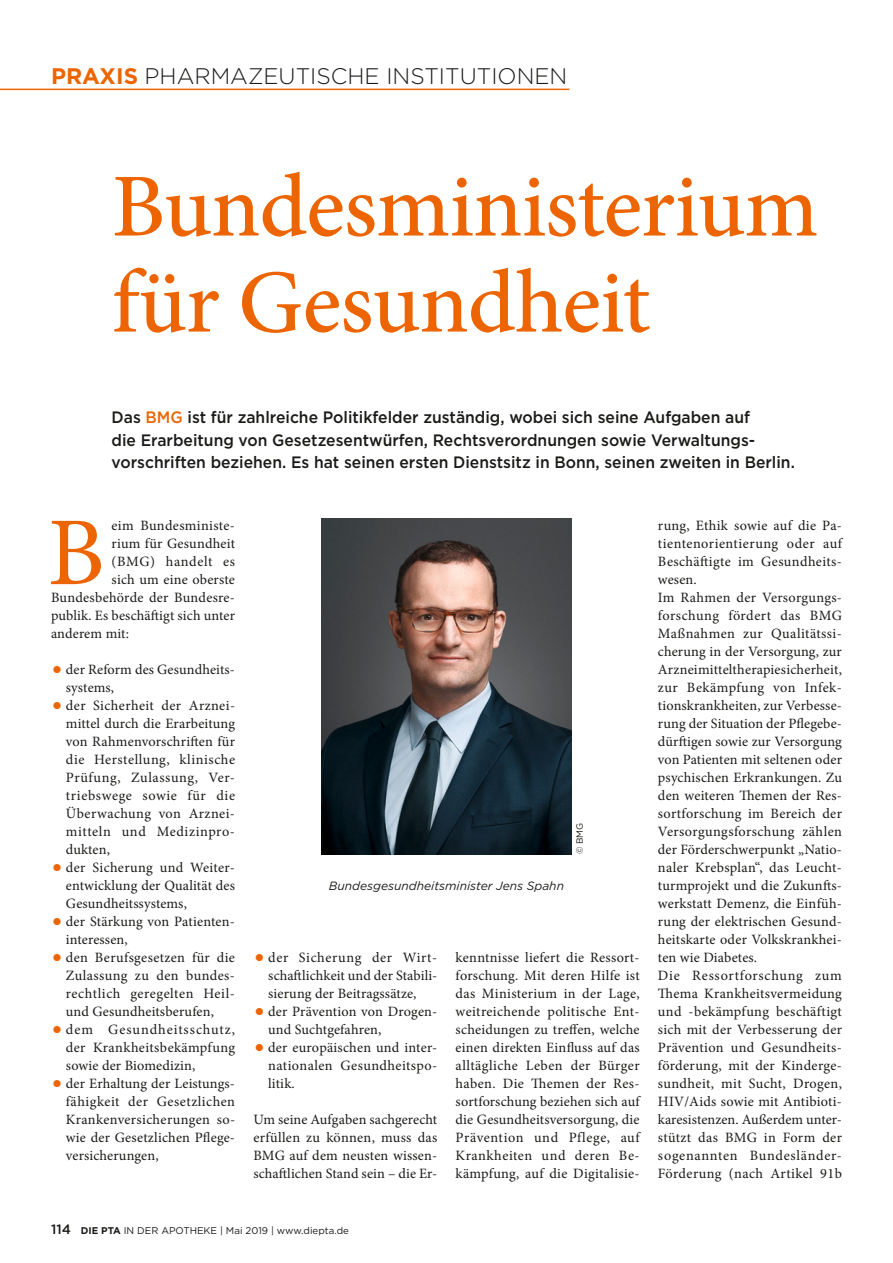
<style>
.page{position:relative;width:893px;height:1263px;background:#fff}
.page>*{position:absolute;margin:0;border:0;box-sizing:border-box;transform-origin:0 0}
.Intitial{font:97.35px "Minion Pro";color:#ec6502}
.t1{font:500 90px/96px "Minion Pro";letter-spacing:-.01em;color:#ec6502}
.Rubrik_Thema{font:300 22.5px "Gotham";color:#1a1a18}
.Vorspann{font:500 16.5px/22.5px "Gotham";color:#1a1a18;scale:.95 1}
.Grundtext{font:14.25px/18px "Minion Pro";letter-spacing:.015em;color:#1a1a18;text-align:justify}
.Intitial-2{font:14.25px "Minion Pro";letter-spacing:.015em;color:#1a1a18}
.Intitial-3{font:14.25px "Minion Pro";letter-spacing:.04em;color:#1a1a18}
.BU{font:italic 12px "Gotham";color:#1a1a18}
.t2{font:9.75px "Gotham";color:#1a1a18}
.Bildquelle{font:9px "Gotham";color:#1a1a18}
.s1{font-weight:700;color:#ec6502}
.s2{color:#ec6502}
.s3{font-family:"Gotham";font-weight:700;font-size:24px;color:#ec6502}
.s4{font-weight:500;font-size:13.5px}
.s5{font-weight:700}
</style>
<div class="page">
<hr style="left:0;top:89px;width:569px;height:1px;background:#ec6502">
<img style="left:322px;top:518px;width:249px;height:336px">
<p class="Rubrik_Thema" style="left:51px;top:62px;width:518px"><span class="s1">PRAXIS</span> PHARMAZEUTISCHE INSTITUTIONEN</p>
<p class="t1" style="left:112px;top:159px;width:708px">Bundesministerium für Gesundheit</p>
<p class="Vorspann" style="left:112px;top:406px;width:721px">Das <span class="s2">BMG</span> ist für zahlreiche Politikfelder zuständig, wobei sich seine Aufgaben auf<br>die Erarbeitung von Gesetzesentwürfen, Rechtsverordnungen sowie Verwaltungs&shy;vorschriften beziehen. Es hat seinen ersten Dienstsitz in Bonn, seinen zweiten in Berlin.</p>
<p class="Intitial" style="left:48px;top:488px;width:59px">B</p>
<p class="Intitial-2" style="left:112px;top:516px;width:125px">eim Bundesministe-</p>
<p class="Intitial-2" style="left:112px;top:534px;width:125px">rium für Gesundheit</p>
<p class="Intitial-3" style="left:112px;top:552px;width:125px">(BMG) handelt es</p>
<p class="Intitial-2" style="left:112px;top:570px;width:125px">sich um eine oberste</p>
<p class="Intitial-2" style="left:51px;top:588px;width:186px">Bundesbehörde der Bundesre-</p>
<p class="Intitial-2" style="left:51px;top:606px;width:186px">publik. Es beschäftigt sich unter</p>
<p class="Intitial-2" style="left:51px;top:624px;width:79px">anderem mit:</p>
<p class="Grundtext" style="left:66px;top:661px;width:171px;text-indent:-15px"><span class="s3">•</span> der Reform des Gesundheits&shy;systems,</p>
<p class="Grundtext" style="left:66px;top:697px;width:171px;text-indent:-15px"><span class="s3">•</span> der Sicherheit der Arznei&shy;mittel durch die Erarbeitung von Rahmenvorschriften für die Herstellung, klinische Prüfung, Zulassung, Ver&shy;triebswege sowie für die Überwachung von Arznei&shy;mitteln und Medizinpro&shy;dukten,</p>
<p class="Grundtext" style="left:66px;top:859px;width:171px;text-indent:-15px"><span class="s3">•</span> der Sicherung und Weiter&shy;entwicklung der Qualität des Gesundheitssystems,</p>
<p class="Grundtext" style="left:66px;top:913px;width:171px;text-indent:-15px"><span class="s3">•</span> der Stärkung von Patienten&shy;interessen,</p>
<p class="Grundtext" style="left:66px;top:949px;width:171px;text-indent:-15px"><span class="s3">•</span> den Berufsgesetzen für die Zulassung zu den bundes&shy;rechtlich geregelten Heil&shy;und Gesundheitsberufen,</p>
<p class="Grundtext" style="left:66px;top:1021px;width:171px;text-indent:-15px"><span class="s3">•</span> dem Gesundheitsschutz, der Krankheitsbekämpfung sowie der Biomedizin,</p>
<p class="Grundtext" style="left:66px;top:1075px;width:171px;text-indent:-15px"><span class="s3">•</span> der Erhaltung der Leistungs&shy;fähigkeit der Gesetzlichen Krankenversicherungen so&shy;wie der Gesetzlichen Pflege&shy;versicherungen,</p>
<p class="BU" style="left:329px;top:878px;width:237px">Bundesgesundheitsminister Jens Spahn</p>
<p class="Bildquelle" style="left:574px;top:854px;width:33px;rotate:-90deg">© BMG</p>
<p class="Grundtext" style="left:268px;top:949px;width:171px;text-indent:-15px"><span class="s3">•</span> der Sicherung der Wirt&shy;schaftlichkeit und der Stabili&shy;sierung der Beitragssätze,</p>
<p class="Grundtext" style="left:268px;top:1003px;width:169px;text-indent:-15px"><span class="s3">•</span> der Prävention von Drogen&shy;und Suchtgefahren,</p>
<p class="Grundtext" style="left:268px;top:1039px;width:171px;text-indent:-15px"><span class="s3">•</span> der europäischen und inter&shy;nationalen Gesundheitspo&shy;litik.</p>
<p class="Grundtext" style="left:253px;top:1111px;width:186px">Um seine Aufgaben sachgerecht erfüllen zu können, muss das BMG auf dem neusten wissen&shy;schaftlichen Stand sein – die Er-</p>
<p class="Grundtext" style="left:456px;top:949px;width:186px">kenntnisse liefert die Ressort&shy;forschung. Mit deren Hilfe ist das Ministerium in der Lage, weitreichende politische Ent&shy;scheidungen zu treffen, welche einen direkten Einfluss auf das alltägliche Leben der Bürger haben. Die Themen der Res&shy;sortforschung beziehen sich auf die Gesundheitsversorgung, die Prävention und Pflege, auf Krankheiten und deren Be&shy;kämpfung, auf die Digitalisie-</p>
<p class="Grundtext" style="left:658px;top:517px;width:186px">rung, Ethik sowie auf die Pa&shy;tientenorientierung oder auf Beschäftigte im Gesundheits&shy;wesen.</p>
<p class="Grundtext" style="left:658px;top:589px;width:186px">Im Rahmen der Versorgungs&shy;forschung fördert das BMG Maßnahmen zur Qualitätssi&shy;cherung in der Versorgung, zur Arzneimitteltherapiesicherheit, zur Bekämpfung von Infek&shy;tionskrankheiten, zur Verbesse&shy;rung der Situation der Pflegebe&shy;dürftigen sowie zur Versorgung von Patienten mit seltenen oder psychischen Erkrankungen. Zu den weiteren Themen der Res&shy;sortforschung im Bereich der Versorgungsforschung zählen der Förderschwerpunkt „Natio&shy;naler Krebsplan“, das Leucht&shy;turmprojekt und die Zukunfts&shy;werkstatt Demenz, die Einfüh&shy;rung der elektrischen Gesund&shy;heitskarte oder Volkskrankhei&shy;ten wie Diabetes.</p>
<p class="Grundtext" style="left:658px;top:967px;width:186px">Die Ressortforschung zum Thema Krankheitsvermeidung und -bekämpfung beschäftigt sich mit der Verbesserung der Prävention und Gesundheits&shy;förderung, mit der Kinderge&shy;sundheit, mit Sucht, Drogen, HIV/Aids sowie mit Antibioti&shy;karesistenzen. Außerdem unter&shy;stützt das BMG in Form der sogenannten Bundesländer-Förderung (nach Artikel 91b</p>
<p class="t2" style="left:51px;top:1224px;width:299px"><span class="s4">114</span> <span class="s5">DIE PTA</span> IN DER APOTHEKE | Mai 2019 | www.diepta.de</p>
</div>
